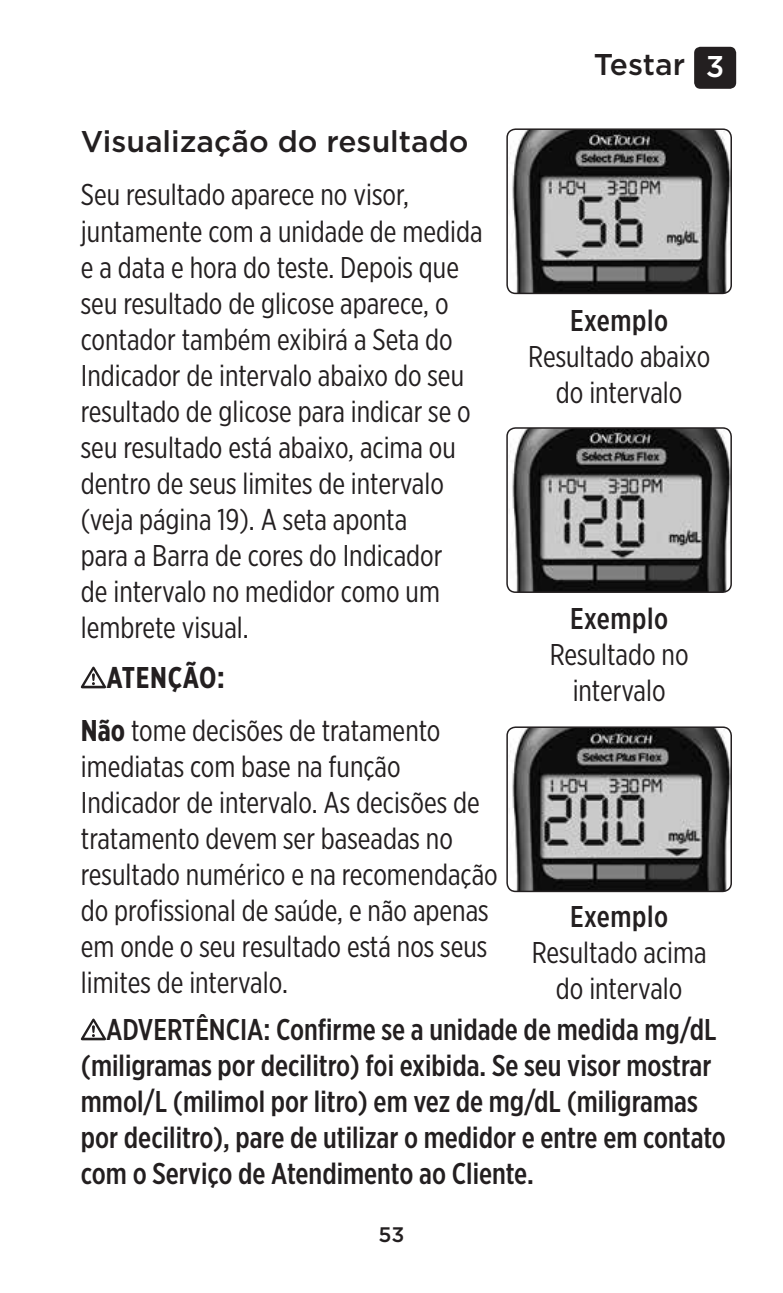
<style>
.page{position:relative;width:783px;height:1293px;background:#fff}
.page>*{position:absolute;margin:0;border:0;box-sizing:border-box;transform-origin:0 0}
.t1{font:30px/36px "Gotham X Narrow";color:#231f20}
.t2{font:500 30px/36px "Gotham X Narrow";color:#231f20}
.t3{font:500 30px "Gotham";color:#231f20}
.t4{font:500 30px "Gotham X Narrow";letter-spacing:.02em;color:#231f20}
.t5{font:500 21px "Gotham";color:#231f20}
.s1{color:#fff}
.s2{font-weight:700}
</style>
<div class="page">
<div style="left:694px;top:47px;width:42px;height:42px;background:#231f20;border-radius:6px"></div>
<img style="left:509px;top:129px;width:222px;height:164px">
<div style="left:506px;top:128px;width:225px;height:166px;border:2px solid #231f20;border-radius:9px"></div>
<img style="left:509px;top:428px;width:222px;height:164px">
<div style="left:506px;top:427px;width:225px;height:166px;border:2px solid #231f20;border-radius:9px"></div>
<img style="left:509px;top:727px;width:222px;height:164px">
<div style="left:506px;top:726px;width:225px;height:166px;border:2px solid #231f20;border-radius:9px"></div>
<svg style="left:81px;top:666px;width:25px;height:22px"></svg>
<svg style="left:81px;top:1018px;width:25px;height:22px"></svg>
<p class="t3" style="left:593px;top:45px;width:132px">Testar <span class="s1">3</span></p>
<p class="t3" style="left:81px;top:122px;width:389px">Visualização do resultado</p>
<p class="t1" style="left:81px;top:176px;width:403px">Seu resultado aparece no visor, juntamente com a unidade de medida e a data e hora do teste. Depois que seu resultado de glicose aparece, o contador também exibirá a Seta do<br>Indicador de intervalo abaixo do seu resultado de glicose para indicar se o seu resultado está abaixo, acima ou dentro de seus limites de intervalo (veja página 19). A seta aponta<br>para a Barra de cores do Indicador<br>de intervalo no medidor como um lembrete visual.</p>
<p class="t4" style="left:570px;top:302px;width:100px">Exemplo</p>
<p class="t1" style="left:528px;top:338px;width:183px;text-align:center">Resultado abaixo do intervalo</p>
<p class="t4" style="left:570px;top:600px;width:100px">Exemplo</p>
<p class="t1" style="left:549px;top:636px;width:140px;text-align:center">Resultado no intervalo</p>
<p class="t1" style="left:81px;top:651px;width:361px;line-height:53.1px;text-indent:26px"><span class="s2">ATENÇÃO:<br>Não</span> tome decisões de tratamento</p>
<p class="t1" style="left:81px;top:748px;width:418px">imediatas com base na função Indicador de intervalo. As decisões de tratamento devem ser baseadas no resultado numérico e na recomendação do profissional de saúde, e não apenas em onde o seu resultado está nos seus limites de intervalo.</p>
<p class="t2" style="left:81px;top:1011px;width:646px;text-indent:25px">ADVERTÊNCIA: Confirme se a unidade de medida mg/dL (miligramas por decilitro) foi exibida. Se seu visor mostrar mmol/L (milimol por litro) em vez de mg/dL (miligramas por decilitro), pare de utilizar o medidor e entre em contato com o Serviço de Atendimento ao Cliente.</p>
<p class="t4" style="left:570px;top:897px;width:100px">Exemplo</p>
<p class="t1" style="left:531px;top:933px;width:176px;text-align:center">Resultado acima do intervalo</p>
<p class="t5" style="left:378px;top:1220px;width:27px">53</p>
</div>
